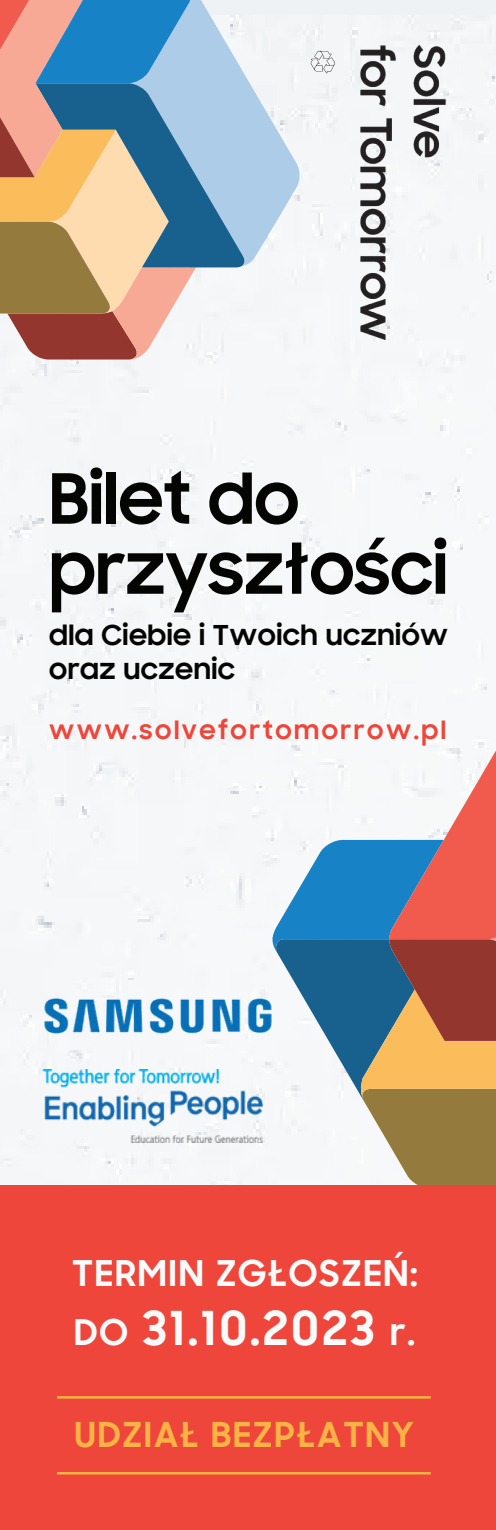
<style>
.page{position:relative;width:496px;height:1530px;background:#fff}
.page>*{position:absolute;margin:0;border:0;box-sizing:border-box;transform-origin:0 0}
.t1{font:700 69.25px/70px "Samsung Sharp Sans";color:#040503}
.t2{font:700 47.5px "Samsung Sharp Sans";letter-spacing:.06em;color:#f9fafa}
.t3{font:700 36px "Samsung Sharp Sans";letter-spacing:.05em;color:#f9fafa}
.t4{font:700 35px "Samsung Sharp Sans";letter-spacing:.055em;color:#fbb345}
.t5{font:700 27.75px/33.5px "Samsung Sharp Sans";letter-spacing:.02em;color:#040503}
.t6{font:700 25.25px "Samsung Sharp Sans";letter-spacing:.1em;color:#ee463a}
.s1{font-size:36px}
</style>
<div class="page">
<div style="left:0;top:0;width:495px;height:1185px;background:#f5f7f8"></div>
<svg style="left:270px;top:740px;width:225px;height:445px"></svg>
<svg style="left:196px;top:0;width:104px;height:267px;fill:#eff2f4"></svg>
<svg style="left:196px;top:83px;width:50px;height:184px;background:#85afd0"></svg>
<svg style="left:0;top:0;width:196px;height:360px;background:#a09890"></svg>
<div style="left:0;top:1185px;width:495px;height:345px;background:#ee463a"></div>
<img style="left:44px;top:952px;width:227px;height:118px">
<img style="left:4px;top:1070px;width:298px;height:73px">
<img style="left:324px;top:38px;width:135px;height:323px">
<hr style="left:57px;top:1396px;width:373px;height:3px;background:#fbb345">
<hr style="left:57px;top:1472px;width:373px;height:2px;background:#fbb345">
<svg style="left:310px;top:51px;width:25px;height:22px"></svg>
<h1 class="t1" style="left:49px;top:460px;width:400px">Bilet do przyszłości</h1>
<p class="t5" style="left:49px;top:617px;width:400px">dla Ciebie i Twoich uczniów oraz uczenic</p>
<p class="t6" style="left:49px;top:712px;width:398px">www.solvefortomorrow.pl</p>
<p class="t3" style="left:72px;top:1247px;width:347px">TERMIN ZGŁOSZEŃ:</p>
<h2 class="t2" style="left:74px;top:1293px;width:342px"><span class="s1">DO</span> 31.10.2023 <span class="s1">r.</span></h2>
<p class="t4" style="left:74px;top:1409px;width:341px">UDZIAŁ BEZPŁATNY</p>
</div>
